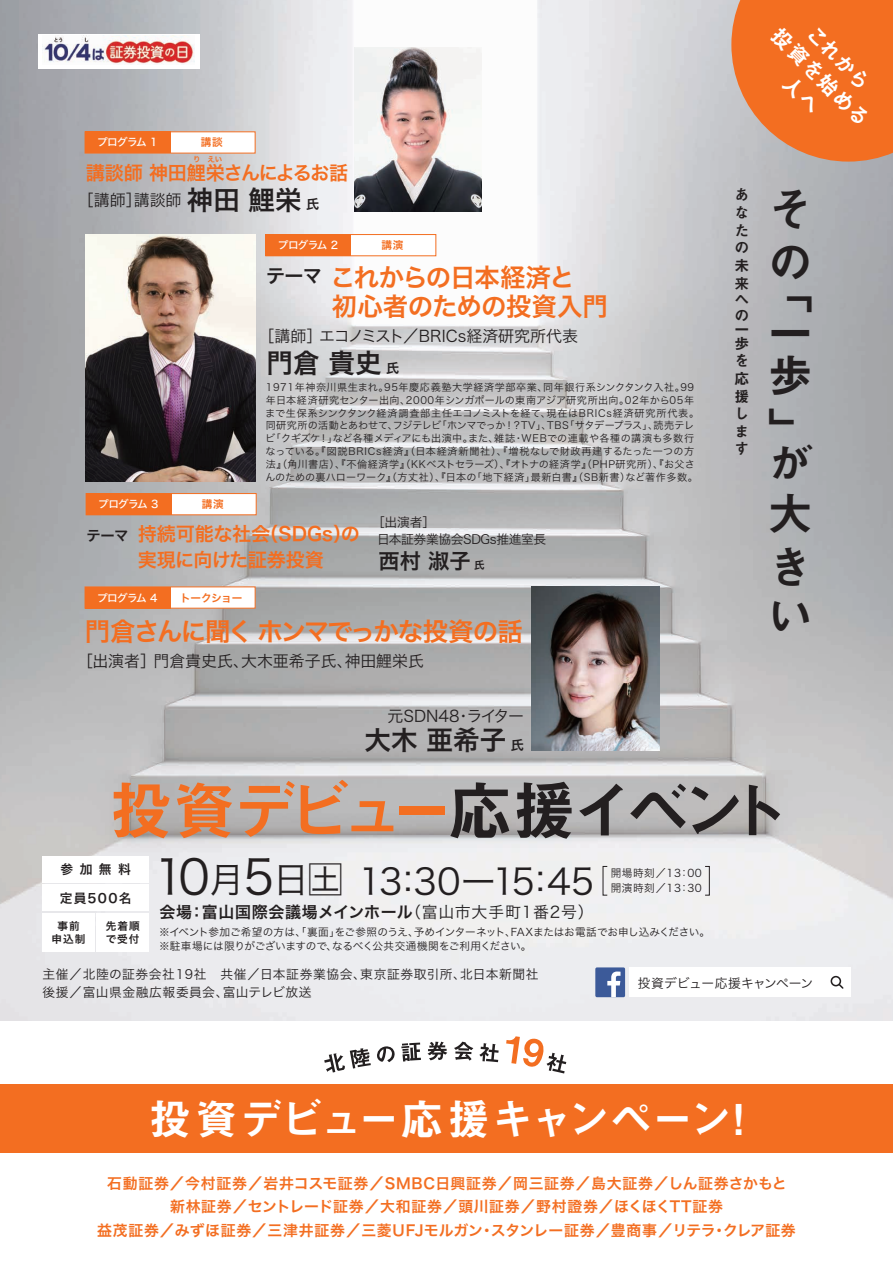
<style>
.page{position:relative;width:893px;height:1263px;background:#fff}
.page>*{position:absolute;margin:0;border:0;box-sizing:border-box;transform-origin:0 0}
.t1{font:63.75px "Midashi Go Pr 6 N MB31";letter-spacing:-.13em;color:#f36e21}
.t2{font:44.7px/52.3px "Midashi Go Pr 6 N MB31";color:#231f20;text-align:justify}
.t3{font:42.45px "Midashi Go Pr 6 N MB31";letter-spacing:-.02em;color:#fff}
.t4{font:35.85px "Hiragino Sans W3";letter-spacing:-.04em;color:#231f20}
.t5{font:26.55px "Hiragino Sans W6";color:#231f20}
.t6{font:25.5px/29.7px "Hiragino Sans W6";letter-spacing:-.03em;color:#f36e21}
.t7{font:25.5px "Hira Kaku Pro N W6";letter-spacing:-.06em;color:#f36e21}
.t8{font:21.3px "Midashi Go Pr 6 N MB31";color:#fff}
.t9{font:21.3px "Hiragino Sans W6";color:#231f20}
.t10{font:19.2px/25.5px "Hira Kaku Pro N W6";letter-spacing:-.015em;color:#f36e21}
.t11{font:19.2px "Hira Kaku Pro N W6";letter-spacing:-.04em;color:#f36e21}
.t12{font:15.9px "Hiragino Sans W3";color:#231f20}
.t13{font:15.9px "Hiragino Sans W6";letter-spacing:.045em;color:#231f20}
.t14{font:14.85px/23.4px "Hiragino Sans W6";letter-spacing:.05em;color:#f36e21;text-align:center}
.t15{font:14.85px/17.7px "Midashi Go Pr 6 N MB31";color:#231f20}
.t16{font:12.75px/18.1px "Hiragino Sans W3";letter-spacing:.05em;color:#231f20}
.t17{font:12.75px/17px "Hiragino Sans W3";letter-spacing:-.025em;color:#231f20}
.t18{font:12.75px "Hiragino Sans W3";letter-spacing:-.015em;color:#231f20}
.t19{font:12.75px "Hiragino Sans W6";letter-spacing:.1em;color:#231f20}
.t20{font:10.65px/14.9px "Hiragino Sans W3";letter-spacing:-.015em;color:#231f20}
.t21{font:10.65px "Hiragino Sans W5";letter-spacing:-.07em;color:#fff}
.t22{font:10.65px/14.9px "Hiragino Sans W3";letter-spacing:.05em;color:#231f20}
.t23{font:10.65px "Hiragino Sans W6";color:#f36e21}
.t24{font:10.65px/12.8px "Hira Kaku Pro N W6";letter-spacing:.1em;color:#231f20;text-align:center}
.t25{font:10.05px/12.8px "Hiragino Sans W3";letter-spacing:.035em;color:#231f20}
.t26{font:7.5px "Hiragino Sans W6";color:#f36e21}
.s1{font-family:"Hiragino Sans W6";font-size:26.55px}
.s2{font-size:19.2px;color:#231f20}
.s3{font-size:13.35px}
.s4{font-family:"Hiragino Sans W6";font-size:14.4px;color:#231f20}
.s5{font-size:10.65px}
.s6{color:#231f20}
.s7{font-size:47.85px}
.s8{font-family:"Hiragino Sans W3"}
</style>
<div class="page">
<img style="left:0;top:0;width:893px;height:1020px">
<div style="left:0;top:1084px;width:893px;height:68px;background:#f36e21"></div>
<div style="left:43px;top:856px;width:106px;height:26px;background:#fff"></div>
<div style="left:43px;top:884px;width:106px;height:27px;background:#fff"></div>
<div style="left:43px;top:913px;width:52px;height:38px;background:#fff"></div>
<div style="left:97px;top:913px;width:52px;height:38px;background:#fff"></div>
<div style="left:595px;top:967px;width:30px;height:30px;background:#3c5a99;border-radius:2px"></div>
<svg style="left:607px;top:971px;width:13px;height:26px"></svg>
<div style="left:629px;top:967px;width:221px;height:30px;background:#fff"></div>
<div style="left:831px;top:976px;width:10px;height:10px;border:2px solid #231f20;border-radius:50%"></div>
<svg style="left:837px;top:982px;width:7px;height:7px"></svg>
<div style="left:705px;top:866px;width:5px;height:29px;border:1px solid #231f20"></div>
<img style="left:85px;top:234px;width:170px;height:247px">
<div style="left:265px;top:234px;width:171px;height:22px;background:#fff;border:1px solid #f36e21"></div>
<div style="left:266px;top:235px;width:85px;height:21px;background:#f36e21"></div>
<svg style="left:324px;top:1046px;width:71px;height:26px"></svg>
<svg style="left:401px;top:1042px;width:20px;height:19px"></svg>
<svg style="left:428px;top:1042px;width:19px;height:18px"></svg>
<svg style="left:454px;top:1042px;width:19px;height:19px"></svg>
<svg style="left:479px;top:1043px;width:20px;height:19px"></svg>
<svg style="left:506px;top:1036px;width:60px;height:37px"></svg>
<div style="left:85px;top:586px;width:171px;height:23px;background:#fff;border:1px solid #f36e21"></div>
<div style="left:85px;top:587px;width:85px;height:21px;background:#f36e21"></div>
<img style="left:531px;top:587px;width:128px;height:164px">
<img style="left:354px;top:48px;width:128px;height:163px">
<div style="left:38px;top:34px;width:162px;height:34px;background:#fff"></div>
<img style="left:43px;top:36px;width:152px;height:28px">
<div style="left:85px;top:131px;width:171px;height:22px;background:#fff;border:1px solid #f36e21"></div>
<div style="left:85px;top:132px;width:85px;height:21px;background:#f36e21"></div>
<div style="left:86px;top:493px;width:171px;height:22px;background:#fff;border:1px solid #f36e21"></div>
<div style="left:86px;top:494px;width:85px;height:21px;background:#f36e21"></div>
<svg style="left:731px;top:0;width:162px;height:162px"></svg>
<p class="t21" style="left:97px;top:133px;width:62px">プログラム 1</p>
<p class="t23" style="left:201px;top:133px;width:23px">講談</p>
<h3 class="t12" style="left:78px;top:185px;width:243px">［講師］講談師 <span class="s1">神田 鯉栄</span> <sub>氏</sub></h3>
<p class="t26" style="left:193px;top:152px;width:30px">り えい</p>
<h3 class="t11" style="left:86px;top:155px;width:264px">講談師 神田鯉栄さんによるお話</h3>
<p class="t21" style="left:278px;top:236px;width:62px">プログラム 2</p>
<p class="t23" style="left:382px;top:236px;width:23px">講演</p>
<h3 class="t6" style="left:332px;top:261px;width:278px;text-indent:-66px"><span class="s2">テーマ</span>これからの日本経済と<br>初心者のための投資入門</h3>
<h3 class="t12" style="left:259px;top:322px;width:321px">［講師］エコノミスト／BRICs経済研究所代表</h3>
<h3 class="t5" style="left:267px;top:339px;width:134px">門倉 貴史 <span class="s3">氏</span></h3>
<p class="t25" style="left:265px;top:380px;width:436px">1971年神奈川県生まれ。95年慶応義塾大学経済学部卒業、同年銀行系シンクタンク入社。99年日本経済研究センター出向、2000年シンガポールの東南アジア研究所出向。02年から05年まで生保系シンクタンク経済調査部主任エコノミストを経て、現在はBRICs経済研究所代表。同研究所の活動とあわせて、フジテレビ「ホンマでっか！？TV」、TBS「サタデープラス」、読売テレビ「クギズケ！」など各種メディアにも出演中。また、雑誌・WEBでの連載や各種の講演も多数行なっている。『図説BRICs経済』（日本経済新聞社）、『増税なしで財政再建するたった一つの方法』（角川書店）、『不倫経済学』（KKベストセラーズ）、『オトナの経済学』（PHP研究所）、『お父さんのための裏ハローワーク』（方丈社）、『日本の「地下経済」最新白書』（SB新書）など著作多数。</p>
<p class="t21" style="left:98px;top:495px;width:62px">プログラム 3</p>
<p class="t23" style="left:202px;top:495px;width:23px">講演</p>
<h3 class="t10" style="left:138px;top:521px;width:224px;text-indent:-51px"><span class="s4">テーマ</span> 持続可能な社会（SDGs）の実現に向けた証券投資</h3>
<p class="t21" style="left:97px;top:588px;width:62px">プログラム 4</p>
<p class="t23" style="left:180px;top:588px;width:64px">トークショー</p>
<p class="t17" style="left:377px;top:513px;width:170px;text-indent:-5px">［出演者］<br>日本証券業協会SDGs推進室長</p>
<h3 class="t9" style="left:379px;top:541px;width:108px">西村 淑子 <span class="s5">氏</span></h3>
<h3 class="t7" style="left:85px;top:608px;width:440px">門倉さんに聞く ホンマでっかな投資の話</h3>
<h3 class="t12" style="left:77px;top:646px;width:349px">［出演者］門倉貴史氏、大木亜希子氏、神田鯉栄氏</h3>
<h3 class="t12" style="left:387px;top:701px;width:138px">元SDN48・ライター</h3>
<h3 class="t5" style="left:365px;top:716px;width:161px">大木 亜希子 <span class="s3">氏</span></h3>
<h3 class="t8" style="left:787px;top:19px;width:130px;rotate:45deg">投資を始める</h3>
<h3 class="t8" style="left:822px;top:17px;width:82px;rotate:45deg">これから</h3>
<h3 class="t15" style="left:735px;top:185px;width:16px;text-align:justify">あなたの未来</h3>
<h3 class="t15" style="left:735px;top:291px;width:15px;line-height:16px">への</h3>
<h3 class="t15" style="left:735px;top:321px;width:15px;line-height:13.8px">一歩</h3>
<h3 class="t15" style="left:735px;top:351px;width:16px">を応援します</h3>
<h2 class="t2" style="left:768px;top:181px;width:42px">その</h2>
<h2 class="t2" style="left:768px;top:295px;width:45px;line-height:52.8px">「一歩」</h2>
<h2 class="t2" style="left:768px;top:434px;width:46px">が大き</h2>
<h2 class="t2" style="left:768px;top:588px;width:42px">い</h2>
<h1 class="t1" style="left:109px;top:759px;width:681px">投資デビュー<span class="s6">応援イベント</span></h1>
<h3 class="t4" style="left:154px;top:849px;width:442px"><span class="s7">10</span>月<span class="s7">5</span>日土 13：30ー15：45</h3>
<p class="t22" style="left:611px;top:865px;width:93px">開場時刻／13：00開演時刻／13：30</p>
<p class="t19" style="left:61px;top:858px;width:72px">参加無料</p>
<p class="t19" style="left:60px;top:886px;width:73px">定員500名</p>
<p class="t24" style="left:52px;top:919px;width:35px">事前申込制</p>
<p class="t24" style="left:106px;top:919px;width:36px;text-align:left">先着順で受付</p>
<h3 class="t13" style="left:159px;top:897px;width:436px">会場：富山国際会議場メインホール<span class="s8">（富山市大手町1番2号）</span></h3>
<p class="t20" style="left:159px;top:923px;width:553px">※イベント参加ご希望の方は、「裏面」をご参照のうえ、予めインターネット、FAXまたはお電話でお申し込みください。※駐車場には限りがございますので、なるべく公共交通機関をご利用ください。</p>
<p class="t18" style="left:638px;top:971px;width:177px">投資デビュー応援キャンペーン</p>
<p class="t16" style="left:43px;top:964px;width:498px">主催／北陸の証券会社19社　共催／日本証券業協会、東京証券取引所、北日本新聞社後援／富山県金融広報委員会、富山テレビ放送</p>
<h3 class="t3" style="left:149px;top:1084px;width:612px">投資デビュー応援キャンペーン！</h3>
<h3 class="t14" style="left:97px;top:1171px;width:700px">石動証券／今村証券／岩井コスモ証券／SMBC日興証券／岡三証券／島大証券／しん証券さかもと<br>新林証券／セントレード証券／大和証券／頭川証券／野村證券／ほくほくTT証券<br>益茂証券／みずほ証券／三津井証券／三菱UFJモルガン・スタンレー証券／豊商事／リテラ・クレア証券</h3>
</div>
